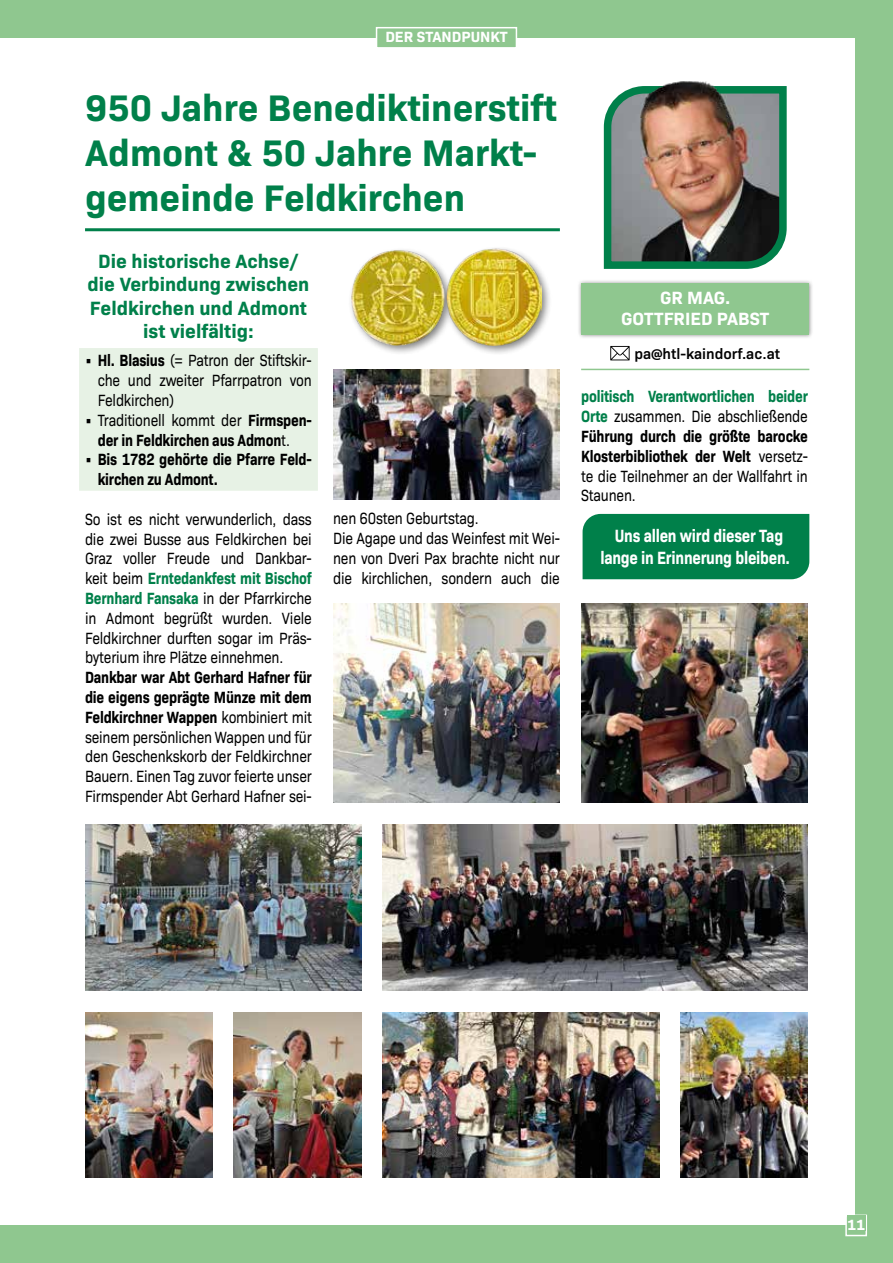
<style>
.page{position:relative;width:893px;height:1263px;background:#8fc78f}
.page>*{position:absolute;margin:0;border:0;box-sizing:border-box;transform-origin:0 0}
.t1{font:700 37.5px/45px "Bio Sans";color:#00804a}
.t2{font:700 19.5px/23.4px "Bio Sans";color:#00804a;text-align:center}
.t3{font:700 18px/21.6px "Bio Sans";letter-spacing:-.015em;color:#fff;text-align:center;scale:.85 1}
.t4{font:700 18px/21.6px "Bio Sans";letter-spacing:-.015em;color:#fff;text-align:center}
.t5{font:16.5px/19.8px "Bio Sans";letter-spacing:-.015em;color:#000;text-align:justify;scale:.85 1}
.t6{font:700 16.5px/19.8px "Bio Sans";letter-spacing:-.015em;color:#000;text-align:center;scale:.85 1}
.t7{font:600 15px "Bio Sans";color:#000}
.t8{font:700 15px "Bio Sans";color:#fff}
.s1{font-weight:700}
.s2{font-weight:400}
.s3{font-weight:700;color:#00804a}
</style>
<div class="page">
<div style="left:0;top:38px;width:855px;height:1187px;background:#fff"></div>
<div style="left:845px;top:1214px;width:22px;height:22px;background:#8fc78f;border:2px solid #fff"></div>
<div style="left:847px;top:1215px;width:18px;height:15px;background:#8fc78f"></div>
<div style="left:376px;top:27px;width:141px;height:22px;background:#8fc78f;border:2px solid #fff"></div>
<hr style="left:0;top:0;width:1px;height:1263px;background:#8fc78f">
<div style="left:79px;top:348px;width:239px;height:143px;background:#e7f2e5"></div>
<svg style="left:610px;top:346px;width:20px;height:14px"></svg>
<div style="left:577px;top:279px;width:236px;height:60px;background:#000;opacity:.5"></div>
<div style="left:581px;top:283px;width:228px;height:51px;background:#8fc78f"></div>
<hr style="left:581px;top:369px;width:228px;height:1px;background:#8fc78f">
<img style="left:603px;top:86px;width:184px;height:183px">
<img style="left:624px;top:81px;width:142px;height:36px">
<hr style="left:85px;top:228px;width:475px;height:3px;background:#00804a">
<div style="left:583px;top:514px;width:226px;height:65px;background:#00804a"></div>
<div style="left:348px;top:245px;width:204px;height:110px;background:#000;opacity:.5"></div>
<img style="left:351px;top:249px;width:191px;height:96px">
<img style="left:333px;top:370px;width:227px;height:129px">
<img style="left:85px;top:1012px;width:128px;height:166px">
<img style="left:234px;top:1012px;width:127px;height:166px">
<img style="left:85px;top:824px;width:276px;height:166px">
<img style="left:383px;top:1012px;width:276px;height:166px">
<img style="left:383px;top:824px;width:425px;height:166px">
<img style="left:680px;top:1012px;width:128px;height:166px">
<img style="left:581px;top:603px;width:227px;height:199px">
<img style="left:333px;top:603px;width:227px;height:199px">
<p class="t8" style="left:385px;top:26px;width:124px">DER STANDPUNKT</p>
<h1 class="t1" style="left:85px;top:83px;width:473px">950 Jahre Benediktinerstift<br>Admont &amp; 50 Jahre Markt&shy;gemeinde Feldkirchen</h1>
<p class="t2" style="left:88px;top:248px;width:223px">Die historische Achse/ die Verbindung zwischen<br>Feldkirchen und Admont ist vielfältig:</p>
<p class="t5" style="left:98px;top:349px;width:253px;text-indent:-13px"><span class="s1">• Hl. Blasius</span> (= Patron der Stiftskir&shy;che und zweiter Pfarrpatron von Feldkirchen)</p>
<p class="t6" style="left:85px;top:409px;width:268px">• <span class="s2">Traditionell kommt der</span> Firmspen&shy;der in Feldkirchen aus Admon<span class="s2">t.</span></p>
<p class="t6" style="left:98px;top:448px;width:253px;text-align:left;text-indent:-13px">• Bis 1782 gehörte die Pfarre Feld&shy;kirchen zu Admont.</p>
<p class="t5" style="left:85px;top:508px;width:268px">So ist es nicht verwunderlich, dass die zwei Busse aus Feldkirchen bei Graz voller Freude und Dankbar&shy;keit beim <span class="s3">Erntedankfest mit Bischof Bernhard Fansaka</span> in der Pfarrkirche in Admont begrüßt wurden. Viele Feldkirchner durften sogar im Präs&shy;byterium ihre Plätze einnehmen.</p>
<p class="t5" style="left:85px;top:666px;width:268px"><span class="s1">Dankbar war Abt Gerhard Hafner für die eigens geprägte Münze mit dem Feldkirchner Wappen</span> kombiniert mit seinem persönlichen Wappen und für den Geschenkskorb der Feldkirchner Bauern. Einen Tag zuvor feierte unser Firmspender Abt Gerhard Hafner sei-</p>
<p class="t5" style="left:333px;top:507px;width:268px;text-align:left">nen 60sten Geburtstag.<br>Die Agape und das Weinfest mit Wei&shy;nen von Dveri Pax brachte nicht nur die kirchlichen, sondern auch die</p>
<p class="t4" style="left:621px;top:285px;width:150px">GR MAG.<br>GOTTFRIED PABST</p>
<p class="t7" style="left:634px;top:342px;width:147px">pa@htl-kaindorf.ac.at</p>
<p class="t5" style="left:581px;top:385px;width:268px"><span class="s3">politisch Verantwortlichen beider Orte</span> zusammen. Die abschließende <span class="s1">Führung durch die größte barocke Klosterbibliothek der Welt</span> versetz&shy;te die Teilnehmer an der Wallfahrt in Staunen.</p>
<p class="t3" style="left:600px;top:523px;width:225px">Uns allen wird dieser Tag lange in Erinnerung bleiben.</p>
<p class="t8" style="left:847px;top:1213px;width:19px">11</p>
</div>
